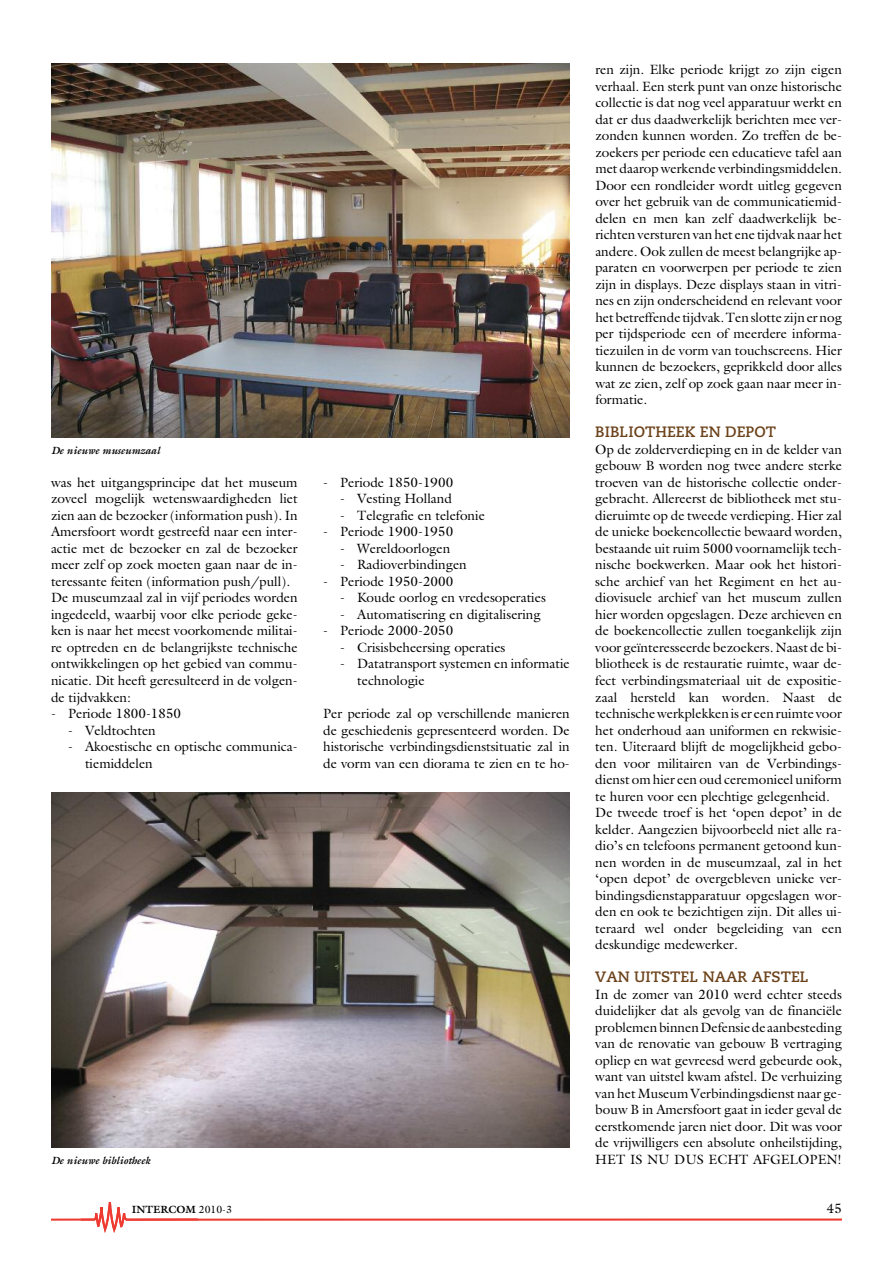
<style>
.page{position:relative;width:893px;height:1263px;background:#fff}
.page>*{position:absolute;margin:0;border:0;box-sizing:border-box;transform-origin:0 0}
.t1{font:700 15px "Caecilia";color:#6c421a}
.t2{font:13.5px/16.5px "Galliard";color:#000}
.t3{font:italic 700 10.5px "Galliard";color:#000}
.t4{font:700 10.5px "Galliard";color:#000}
.s1{font-weight:400}
</style>
<div class="page">
<svg style="left:51px;top:1202px;width:791px;height:31px"></svg>
<img style="left:52px;top:64px;width:518px;height:373px">
<img style="left:52px;top:792px;width:517px;height:355px">
<p class="t3" style="left:51px;top:444px;width:111px">De nieuwe museumzaal</p>
<p class="t2" style="left:51px;top:474px;width:248px">was het uitgangsprincipe dat het museum zoveel mogelijk wetenswaardigheden liet zien aan de bezoeker (information push). In Amersfoort wordt gestreefd naar een inter&shy;actie met de bezoeker en zal de bezoeker meer zelf op zoek moeten gaan naar de in&shy;teressante feiten (information push/pull).<br>De museumzaal zal in vijf periodes worden ingedeeld, waarbij voor elke periode geke&shy;ken is naar het meest voorkomende militai&shy;re optreden en de belangrijkste technische ontwikkelingen op het gebied van commu&shy;nicatie. Dit heeft geresulteerd in de volgen&shy;de tijdvakken:</p>
<p class="t2" style="left:51px;top:705px;width:132px">- Periode 1800-1850</p>
<p class="t2" style="left:68px;top:722px;width:89px">- Veldtochten</p>
<p class="t2" style="left:85px;top:738px;width:214px;text-indent:-17px">- Akoestische en optische communica&shy;tiemiddelen</p>
<p class="t3" style="left:51px;top:1154px;width:101px">De nieuwe bibliotheek</p>
<p class="t2" style="left:323px;top:474px;width:132px">- Periode 1850-1900</p>
<p class="t2" style="left:340px;top:491px;width:113px">- Vesting Holland</p>
<p class="t2" style="left:340px;top:507px;width:146px">- Telegrafie en telefonie</p>
<p class="t2" style="left:323px;top:524px;width:132px">- Periode 1900-1950</p>
<p class="t2" style="left:340px;top:540px;width:112px">- Wereldoorlogen</p>
<p class="t2" style="left:340px;top:557px;width:128px">- Radioverbindingen</p>
<p class="t2" style="left:323px;top:573px;width:132px">- Periode 1950-2000</p>
<p class="t2" style="left:340px;top:590px;width:207px">- Koude oorlog en vredesoperaties</p>
<p class="t2" style="left:340px;top:606px;width:202px">- Automatisering en digitalisering</p>
<p class="t2" style="left:323px;top:623px;width:132px">- Periode 2000-2050</p>
<p class="t2" style="left:340px;top:639px;width:167px">- Crisisbeheersing operaties</p>
<p class="t2" style="left:357px;top:656px;width:214px;text-indent:-17px">- Datatransport systemen en informatie technologie</p>
<p class="t2" style="left:323px;top:705px;width:248px;text-align:justify">Per periode zal op verschillende manieren de geschiedenis gepresenteerd worden. De historische verbindingsdienstsituatie zal in de vorm van een diorama te zien en te ho-</p>
<p class="t2" style="left:595px;top:62px;width:248px;text-align:justify">ren zijn. Elke periode krijgt zo zijn eigen verhaal. Een sterk punt van onze historische collectie is dat nog veel apparatuur werkt en dat er dus daadwerkelijk berichten mee ver&shy;zonden kunnen worden. Zo treffen de be&shy;zoekers per periode een educatieve tafel aan met daarop werkende verbindingsmiddelen.<br>Door een rondleider wordt uitleg gegeven over het gebruik van de communicatiemid&shy;delen en men kan zelf daadwerkelijk be&shy;richten versturen van het ene tijdvak naar het andere. Ook zullen de meest belangrijke ap&shy;paraten en voorwerpen per periode te zien zijn in displays. Deze displays staan in vitri&shy;nes en zijn onderscheidend en relevant voor hetbetreffende tijdvak.Tenslotte zijnernog per tijdsperiode een of meerdere informa&shy;tiezuilen in de vorm van touchscreens. Hier kunnen de bezoekers, geprikkeld door alles wat ze zien, zelf op zoek gaan naar meer in&shy;formatie.</p>
<p class="t1" style="left:595px;top:426px;width:182px">BIBLIOTHEEK EN DEPOT</p>
<p class="t2" style="left:595px;top:441px;width:248px">Op de zolderverdieping en in de kelder van gebouw B worden nog twee andere sterke troeven van de historische collectie onder&shy;gebracht. Allereerst de bibliotheek met stu&shy;dieruimte op de tweede verdieping. Hier zal de unieke boekencollectie bewaard worden, bestaande uit ruim 5000 voornamelijk tech&shy;nische boekwerken. Maar ook het histori&shy;sche archief van het Regiment en het au&shy;diovisuele archief van het museum zullen hier worden opgeslagen. Deze archieven en de boekencollectie zullen toegankelijk zijn voor geïnteresseerde bezoekers. Naast de bi&shy;bliotheek is de restauratie ruimte, waar de&shy;fect verbindingsmateriaal uit de expositie&shy;zaal hersteld kan worden. Naast de technischewerkplekkenis er eenruimte voor het onderhoud aan uniformen en rekwisie&shy;ten. Uiteraard blijft de mogelijkheid gebo&shy;den voor militairen van de Verbindings&shy;dienst om hier een oud ceremonieel uniform te huren voor een plechtige gelegenheid.<br>De tweede troef is het ‘open depot’ in de kelder. Aangezien bijvoorbeeld niet alle ra&shy;dio’s en telefoons permanent getoond kun&shy;nen worden in de museumzaal, zal in het ‘open depot’ de overgebleven unieke ver&shy;bindingsdienstapparatuur opgeslagen wor&shy;den en ook te bezichtigen zijn. Dit alles ui&shy;teraard wel onder begeleiding van een deskundige medewerker.</p>
<p class="t1" style="left:595px;top:970px;width:215px">VAN UITSTEL NAAR AFSTEL</p>
<p class="t2" style="left:595px;top:986px;width:248px;text-align:justify">In de zomer van 2010 werd echter steeds duidelijker dat als gevolg van de financiële problemenbinnenDefensiede aanbesteding van de renovatie van gebouw B vertraging opliep en wat gevreesd werd gebeurde ook, want van uitstel kwam afstel. De verhuizing van het Museum Verbindingsdienst naar ge&shy;bouw B in Amersfoort gaat in ieder geval de eerstkomende jaren niet door. Dit was voor de vrijwilligers een absolute onheilstijding, HET IS NU DUS ECHT AFGELOPEN!</p>
<p class="t4" style="left:132px;top:1203px;width:102px">INTERCOM <span class="s1">2010-3</span></p>
<p class="t2" style="left:827px;top:1200px;width:17px">45</p>
</div>
